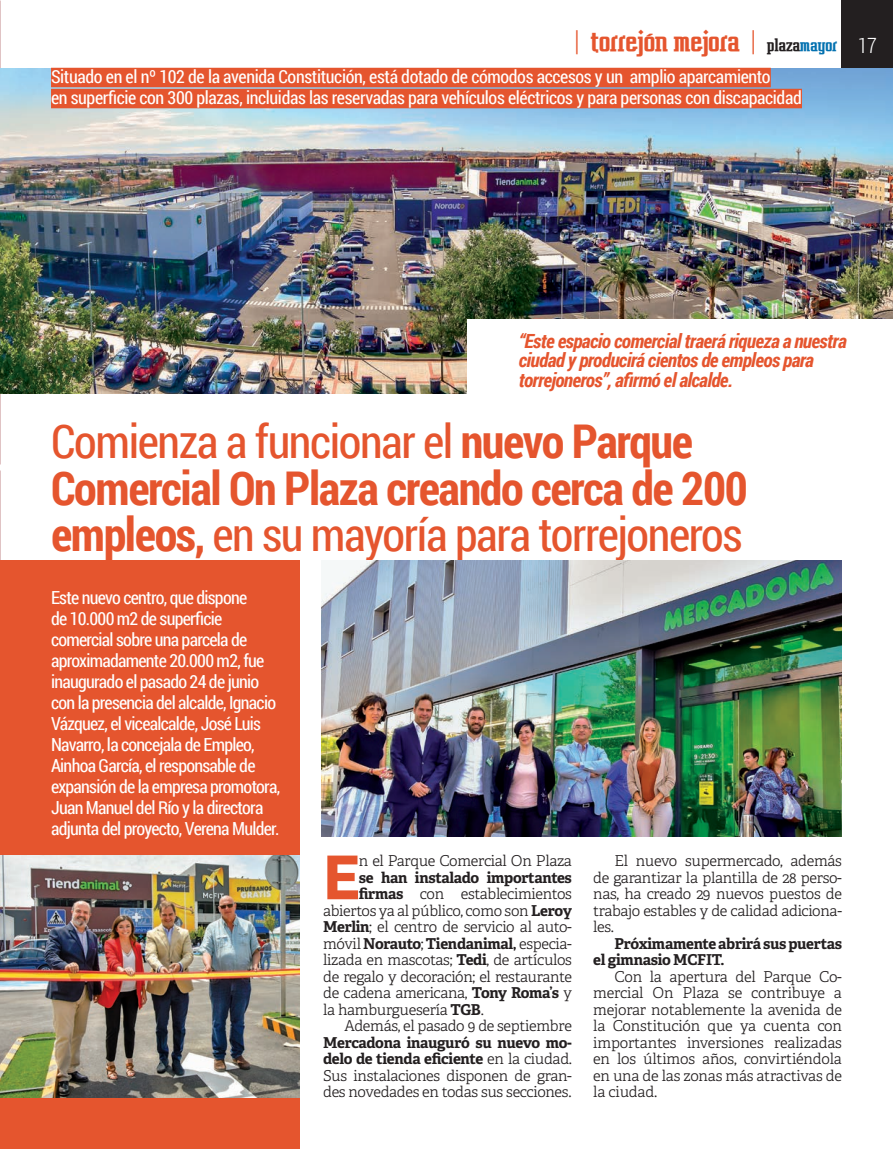
<style>
.page{position:relative;width:893px;height:1149px;background:#fff}
.page>*{position:absolute;margin:0;border:0;box-sizing:border-box;transform-origin:0 0}
.t1{font:800 61.5px "Raleway";color:#e5552e}
.t2{font:700 46.5px/46.5px "Roboto Condensed";letter-spacing:-.03em;color:#e5552e}
.t3{font:700 27px "Vahika";letter-spacing:-.02em;color:#e5552e}
.t4{font:italic 700 19.5px/19.5px "Roboto Condensed";letter-spacing:-.03em;color:#e5552e}
.t5{font:18px/21px "Roboto Condensed";letter-spacing:-.04em;color:#fff}
.t6{font:18px/21px "Roboto Condensed";letter-spacing:-.02em;color:#fff}
.t7{font:300 15px/16.5px "Adelle";letter-spacing:-.02em;color:#231f20;text-align:justify}
.t8{font:700 15px/16.5px "Adelle";letter-spacing:-.02em;color:#231f20}
.s1{font-weight:400}
.s2{font-size:16.5px;color:#231f20}
.s3{font-size:16.5px;color:#0371b0}
.s4{font-family:"Roboto Condensed";font-weight:300;font-size:21px;color:#fff}
.s5{font-weight:700}
.s6{font-weight:300}
</style>
<div class="page">
<div style="left:842px;top:0;width:51px;height:68px;background:#231f20"></div>
<hr style="left:0;top:0;width:1px;height:1148px;background:#e0c3c4">
<div style="left:0;top:560px;width:300px;height:588px;background:#e5552e"></div>
<img style="left:0;top:68px;width:893px;height:325px">
<div style="left:51px;top:68px;width:720px;height:19px;background:#e5552e"></div>
<div style="left:51px;top:89px;width:751px;height:19px;background:#e5552e"></div>
<div style="left:468px;top:319px;width:425px;height:84px;background:#fff"></div>
<img style="left:322px;top:560px;width:520px;height:276px">
<img style="left:0;top:855px;width:300px;height:242px">
<h3 class="t3" style="left:575px;top:24px;width:304px"><span class="s1">|</span> torrejón mejora <span class="s1">|</span> <span class="s2">plaza</span><span class="s3">mayor</span> <span class="s4">17</span></h3>
<p class="t6" style="left:51px;top:65px;width:752px">Situado en el nº 102 de la avenida Constitución, está dotado de cómodos accesos y un amplio aparcamiento<br>en superficie con 300 plazas, incluidas las reservadas para vehículos eléctricos y para personas con discapacidad</p>
<h3 class="t4" style="left:519px;top:330px;width:329px">“Este espacio comercial traerá riqueza a nuestra ciudad y producirá cientos de empleos para torrejoneros”, afirmó el alcalde.</h3>
<h2 class="t2" style="left:51px;top:416px;width:698px"><span class="s1">Comienza a funcionar el</span> nuevo Parque<br>Comercial On Plaza creando cerca de 200 empleos, <span class="s1">en su mayoría para torrejoneros</span></h2>
<p class="t5" style="left:51px;top:586px;width:231px">Este nuevo centro, que dispone<br>de 10.000 m2 de superficie comercial sobre una parcela de aproximadamente 20.000 m2, fue inaugurado el pasado 24 de junio con la presencia del alcalde, Ignacio Vázquez, el vicealcalde, José Luis Navarro, la concejala de Empleo, Ainhoa García, el responsable de expansión de la empresa promotora, Juan Manuel del Río y la directora adjunta del proyecto, Verena Mulder.</p>
<h1 class="t1" style="left:323px;top:842px;width:38px">E</h1>
<p class="t7" style="left:359px;top:852px;width:215px">n el Parque Comercial On Plaza</p>
<p class="t8" style="left:359px;top:869px;width:215px">se han instalado importantes</p>
<p class="t7" style="left:359px;top:885px;width:215px"><span class="s5">firmas</span> con establecimientos</p>
<p class="t7" style="left:323px;top:902px;width:250px">abiertos ya al público, como son <span class="s5">Leroy</span></p>
<p class="t7" style="left:323px;top:918px;width:250px"><span class="s5">Merlin</span>; el centro de servicio al auto-</p>
<p class="t8" style="left:323px;top:935px;width:250px"><span class="s6">móvil</span> Norauto<span class="s6">;</span> Tiendanimal, <span class="s6">especia-</span></p>
<p class="t7" style="left:323px;top:951px;width:250px">lizada en mascotas; <span class="s5">Tedi</span>, de artículos</p>
<p class="t7" style="left:323px;top:968px;width:250px">de regalo y decoración; el restaurante</p>
<p class="t7" style="left:323px;top:984px;width:250px">de cadena americana, <span class="s5">Tony Roma’s</span> y</p>
<p class="t7" style="left:323px;top:1001px;width:162px">la hamburguesería <span class="s5">TGB</span>.</p>
<p class="t7" style="left:344px;top:1017px;width:229px">Además, el pasado 9 de septiembre</p>
<p class="t7" style="left:323px;top:1034px;width:250px"><span class="s5">Mercadona inauguró su nuevo mo&shy;delo de tienda eficiente</span> en la ciudad.<br>Sus instalaciones disponen de gran&shy;des novedades en todas sus secciones.</p>
<p class="t7" style="left:593px;top:852px;width:250px;text-indent:21px">El nuevo supermercado, además de garantizar la plantilla de 28 perso&shy;nas, ha creado 29 nuevos puestos de trabajo estables y de calidad adiciona&shy;les.</p>
<p class="t8" style="left:593px;top:935px;width:250px;text-indent:21px">Próximamente abrirá sus puertas el gimnasio MCFIT.</p>
<p class="t7" style="left:593px;top:968px;width:250px;text-indent:21px">Con la apertura del Parque Co&shy;mercial On Plaza se contribuye a mejorar notablemente la avenida de la Constitución que ya cuenta con importantes inversiones realizadas en los últimos años, convirtiéndola en una de las zonas más atractivas de la ciudad.</p>
</div>
